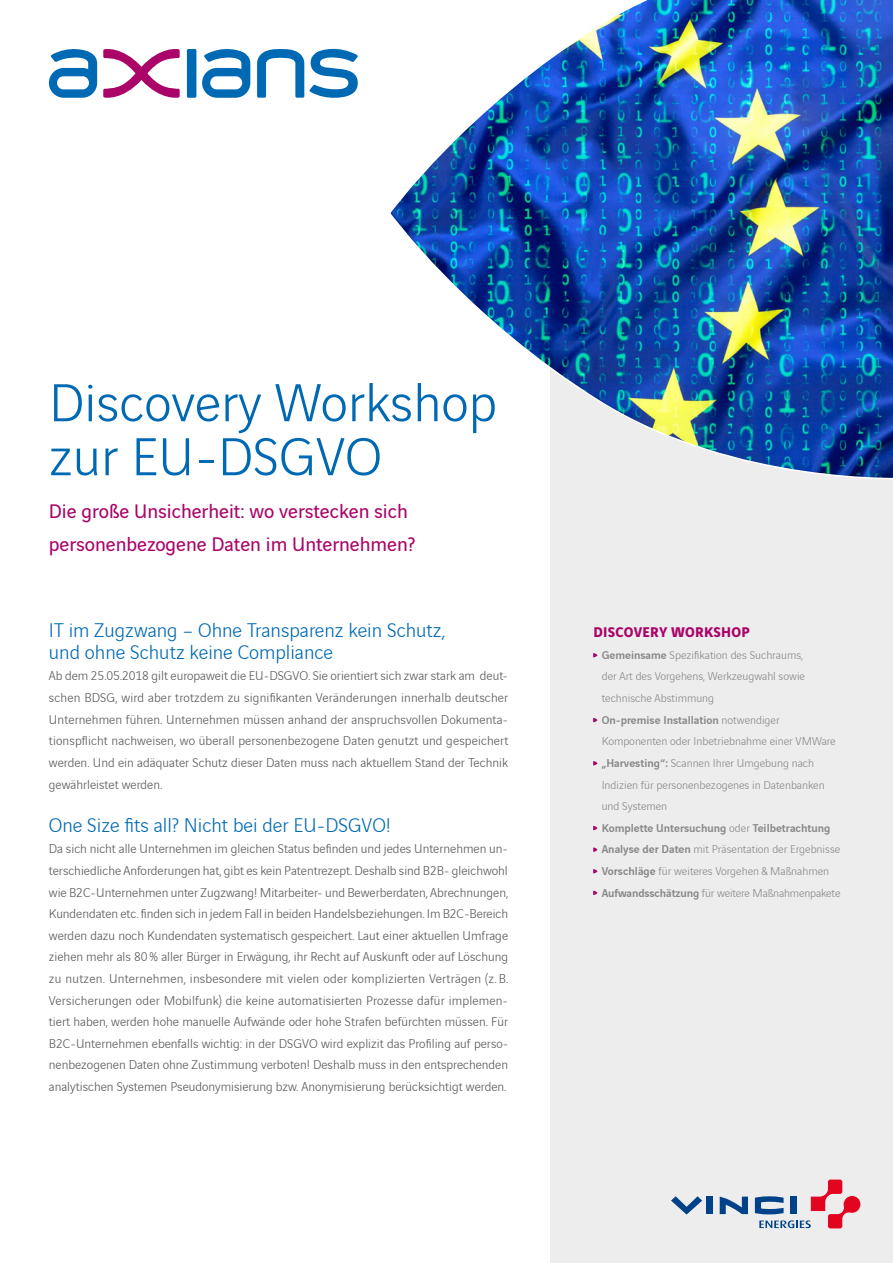
<style>
.page{position:relative;width:893px;height:1263px;background:#fff}
.page>*{position:absolute;margin:0;border:0;box-sizing:border-box;transform-origin:0 0}
.t1{font:300 57px/54px "Vinci Sans";color:#0069b4}
.t2{font:300 21px/21.6px "Vinci Sans";color:#0069b4}
.t3{font:21px/32.4px "Vinci Sans";color:#aa0469}
.t4{font:700 15px "Vinci Sans";letter-spacing:.02em;color:#aa0469}
.t5{font:300 13.5px/21.6px "Vinci Sans";color:#575756;text-align:justify}
.t6{font:300 12px/21.6px "Vinci Sans";color:#878787}
.s1{font-weight:500}
</style>
<div class="page">
<div style="left:551px;top:188px;width:342px;height:1075px;background:#ededed"></div>
<div style="left:187px;top:49px;width:9px;height:49px;background:#0069b4;border-radius:2px"></div>
<svg style="left:103px;top:49px;width:77px;height:49px"></svg>
<svg style="left:202px;top:49px;width:48px;height:49px"></svg>
<svg style="left:49px;top:49px;width:48px;height:49px"></svg>
<svg style="left:257px;top:49px;width:101px;height:49px"></svg>
<div style="left:706px;top:1196px;width:7px;height:18px;background:#004289"></div>
<svg style="left:720px;top:1196px;width:28px;height:18px"></svg>
<svg style="left:671px;top:1196px;width:31px;height:18px"></svg>
<svg style="left:755px;top:1179px;width:105px;height:49px"></svg>
<svg style="left:593px;top:653px;width:4px;height:4px"></svg>
<svg style="left:593px;top:718px;width:4px;height:4px"></svg>
<svg style="left:593px;top:761px;width:4px;height:4px"></svg>
<svg style="left:593px;top:826px;width:4px;height:4px"></svg>
<svg style="left:593px;top:847px;width:4px;height:5px"></svg>
<svg style="left:593px;top:869px;width:4px;height:4px"></svg>
<svg style="left:593px;top:891px;width:4px;height:4px"></svg>
<img style="left:390px;top:0;width:503px;height:486px">
<h1 class="t1" style="left:49px;top:371px;width:449px">Discovery Workshop zur EU-DSGVO</h1>
<h2 class="t3" style="left:49px;top:493px;width:368px">Die große Unsicherheit: wo verstecken sich personenbezogene Daten im Unternehmen?</h2>
<h2 class="t2" style="left:49px;top:618px;width:398px">IT im Zugzwang – Ohne Transparenz kein Schutz, und ohne Schutz keine Compliance</h2>
<p class="t5" style="left:49px;top:664px;width:461px">Ab dem 25.05.2018 gilt europaweit die EU-DSGVO. Sie orientiert sich zwar stark am deut&shy;schen BDSG, wird aber trotzdem zu signifikanten Veränderungen innerhalb deutscher Unternehmen führen. Unternehmen müssen anhand der anspruchsvollen Dokumenta&shy;tionspflicht nachweisen, wo überall personenbezogene Daten genutzt und gespeichert werden. Und ein adäquater Schutz dieser Daten muss nach aktuellem Stand der Technik gewährleistet werden.</p>
<h2 class="t2" style="left:49px;top:812px;width:344px">One Size fits all? Nicht bei der EU-DSGVO!</h2>
<p class="t5" style="left:49px;top:837px;width:461px">Da sich nicht alle Unternehmen im gleichen Status befinden und jedes Unternehmen un&shy;terschiedliche Anforderungen hat, gibt es kein Patentrezept. Deshalb sind B2B- gleichwohl wie B2C-Unternehmen unter Zugzwang! Mitarbeiter- und Bewerberdaten, Abrechnungen, Kundendaten etc. finden sich in jedem Fall in beiden Handelsbeziehungen. Im B2C-Bereich werden dazu noch Kundendaten systematisch gespeichert. Laut einer aktuellen Umfrage ziehen mehr als 80% aller Bürger in Erwägung, ihr Recht auf Auskunft oder auf Löschung zu nutzen. Unternehmen, insbesondere mit vielen oder komplizierten Verträgen (z. B.<br>Versicherungen oder Mobilfunk) die keine automatisierten Prozesse dafür implemen&shy;tiert haben, werden hohe manuelle Aufwände oder hohe Strafen befürchten müssen. Für B2C-Unternehmen ebenfalls wichtig: in der DSGVO wird explizit das Profiling auf perso&shy;nenbezogenen Daten ohne Zustimmung verboten! Deshalb muss in den entsprechenden analytischen Systemen Pseudonymisierung bzw. Anonymisierung berücksichtigt werden.</p>
<p class="t4" style="left:593px;top:620px;width:158px">DISCOVERY WORKSHOP</p>
<p class="t6" style="left:602px;top:643px;width:240px"><span class="s1">Gemeinsame</span> Spezifikation des Suchraums,<br>der Art des Vorgehens, Werkzeugwahl sowie technische Abstimmung<br><span class="s1">On-premise Installation</span> notwendiger Komponenten oder Inbetriebnahme einer VMWare <span class="s1">„Harvesting“:</span> Scannen Ihrer Umgebung nach Indizien für personenbezogenes in Datenbanken und Systemen<br><span class="s1">Komplette Untersuchung</span> oder <span class="s1">Teilbetrachtung Analyse der Daten</span> mit Präsentation der Ergebnisse <span class="s1">Vorschläge</span> für weiteres Vorgehen &amp; Maßnahmen <span class="s1">Aufwandsschätzung</span> für weitere Maßnahmenpakete</p>
</div>
